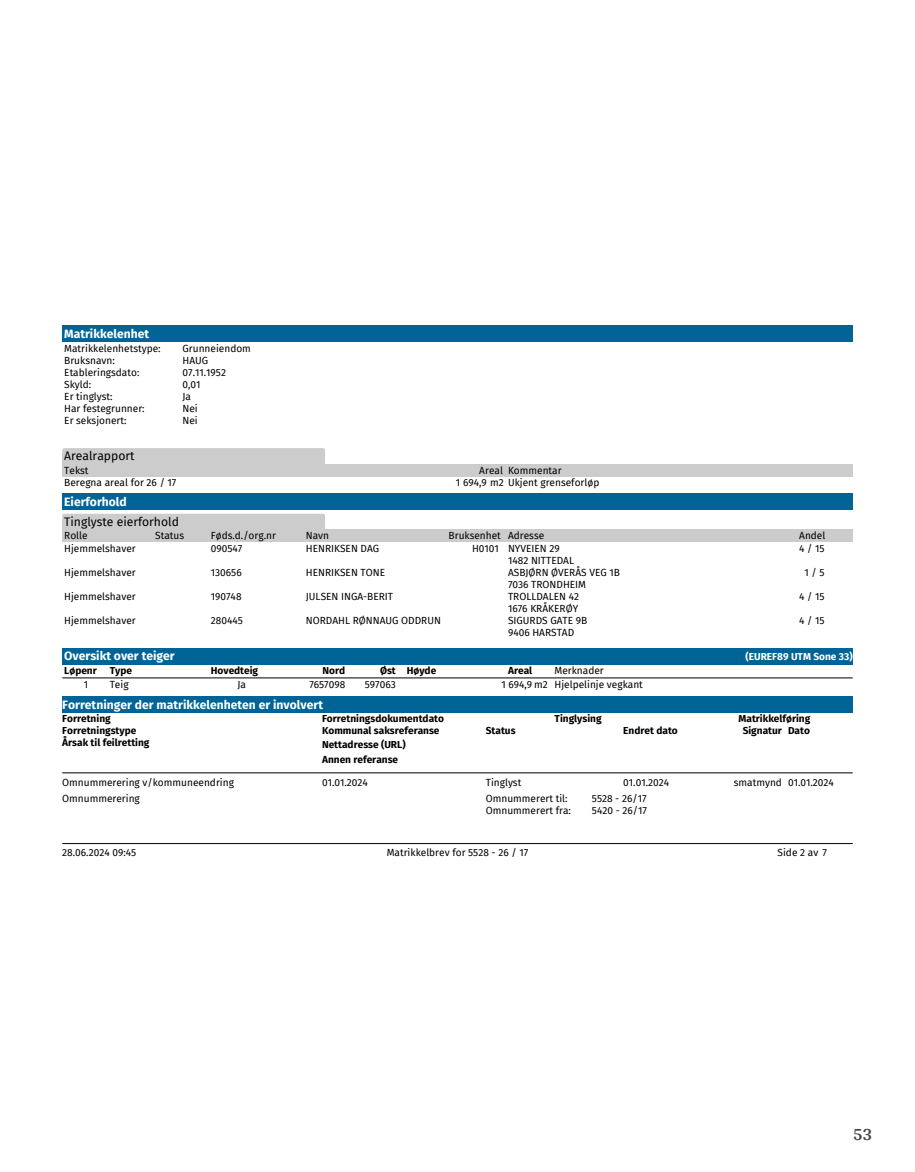
<style>
.page{position:relative;width:915px;height:1172px;background:#fff}
.page>*{position:absolute;margin:0;border:0;box-sizing:border-box;transform-origin:0 0}
.t1{font:700 18px "Arya";color:#414749}
.t2{font:700 12.15px "Fira Sans";color:#fff}
.t3{font:12.15px "Fira Sans";color:#000}
.t4{font:10.05px/16.2px "Fira Sans";color:#000}
.t5{font:700 10.05px/14.1px "Fira Sans";color:#000}
.t6{font:700 10.05px "Fira Sans";color:#fff}
</style>
<div class="page">
<div style="left:62px;top:326px;width:790px;height:16px;background:#006496"></div>
<div style="left:62px;top:454px;width:263px;height:10px;background:#ccc"></div>
<div style="left:62px;top:448px;width:263px;height:12px;background:#ccc;border-radius:2px"></div>
<div style="left:62px;top:464px;width:790px;height:12px;background:#ccc"></div>
<div style="left:62px;top:494px;width:790px;height:16px;background:#006496"></div>
<div style="left:62px;top:520px;width:263px;height:10px;background:#ccc"></div>
<div style="left:62px;top:514px;width:263px;height:12px;background:#ccc;border-radius:2px"></div>
<div style="left:62px;top:530px;width:790px;height:12px;background:#ccc"></div>
<div style="left:62px;top:648px;width:426px;height:16px;background:#006496"></div>
<div style="left:488px;top:648px;width:364px;height:16px;background:#006496"></div>
<hr style="left:62px;top:677px;width:790px;height:1px;background:#000">
<div style="left:62px;top:697px;width:790px;height:16px;background:#006496"></div>
<hr style="left:62px;top:772px;width:790px;height:1px;background:#000">
<hr style="left:62px;top:843px;width:790px;height:1px;background:#000">
<p class="t2" style="left:64px;top:324px;width:86px">Matrikkelenhet</p>
<p class="t4" style="left:64px;top:340px;width:98px">Matrikkelenhetstype:</p>
<p class="t4" style="left:182px;top:340px;width:70px">Grunneiendom</p>
<p class="t4" style="left:64px;top:352px;width:52px">Bruksnavn:</p>
<p class="t4" style="left:182px;top:352px;width:27px">HAUG</p>
<p class="t4" style="left:64px;top:364px;width:77px">Etableringsdato:</p>
<p class="t4" style="left:182px;top:364px;width:45px">07.11.1952</p>
<p class="t4" style="left:64px;top:376px;width:29px">Skyld:</p>
<p class="t4" style="left:182px;top:376px;width:20px">0,01</p>
<p class="t4" style="left:64px;top:388px;width:50px">Er tinglyst:</p>
<p class="t4" style="left:182px;top:388px;width:10px">Ja</p>
<p class="t4" style="left:64px;top:400px;width:82px">Har festegrunner:</p>
<p class="t4" style="left:182px;top:400px;width:17px">Nei</p>
<p class="t4" style="left:64px;top:412px;width:64px">Er seksjonert:</p>
<p class="t4" style="left:182px;top:412px;width:17px">Nei</p>
<p class="t3" style="left:64px;top:447px;width:72px">Arealrapport</p>
<p class="t4" style="left:64px;top:462px;width:26px">Tekst</p>
<p class="t4" style="left:479px;top:462px;width:84px">Areal Kommentar</p>
<p class="t4" style="left:64px;top:474px;width:114px">Beregna areal for 26 / 17</p>
<p class="t4" style="left:456px;top:474px;width:145px">1 694,9 m2 Ukjent grenseforløp</p>
<p class="t2" style="left:64px;top:491px;width:64px">Eierforhold</p>
<p class="t3" style="left:64px;top:512px;width:116px">Tinglyste eierforhold</p>
<p class="t4" style="left:64px;top:527px;width:25px">Rolle</p>
<p class="t4" style="left:155px;top:527px;width:30px">Status</p>
<p class="t4" style="left:211px;top:527px;width:67px">Føds.d./org.nr</p>
<p class="t4" style="left:306px;top:527px;width:25px">Navn</p>
<p class="t4" style="left:448px;top:527px;width:97px">Bruksenhet Adresse</p>
<p class="t4" style="left:799px;top:527px;width:28px">Andel</p>
<p class="t4" style="left:64px;top:540px;width:73px">Hjemmelshaver</p>
<p class="t4" style="left:211px;top:540px;width:33px">090547</p>
<p class="t4" style="left:306px;top:540px;width:75px">HENRIKSEN DAG</p>
<p class="t4" style="left:508px;top:540px;width:53px">NYVEIEN 29</p>
<p class="t4" style="left:798px;top:540px;width:27px">4 / 15</p>
<p class="t4" style="left:508px;top:552px;width:68px">1482 NITTEDAL</p>
<p class="t4" style="left:472px;top:540px;width:28px">H0101</p>
<p class="t4" style="left:64px;top:564px;width:73px">Hjemmelshaver</p>
<p class="t4" style="left:211px;top:564px;width:32px">130656</p>
<p class="t4" style="left:306px;top:564px;width:81px">HENRIKSEN TONE</p>
<p class="t4" style="left:508px;top:564px;width:113px">ASBJØRN ØVERÅS VEG 1B</p>
<p class="t4" style="left:804px;top:564px;width:22px">1 / 5</p>
<p class="t4" style="left:508px;top:576px;width:80px">7036 TRONDHEIM</p>
<p class="t4" style="left:64px;top:588px;width:73px">Hjemmelshaver</p>
<p class="t4" style="left:211px;top:588px;width:32px">190748</p>
<p class="t4" style="left:306px;top:588px;width:89px">JULSEN INGA-BERIT</p>
<p class="t4" style="left:508px;top:588px;width:73px">TROLLDALEN 42</p>
<p class="t4" style="left:798px;top:588px;width:27px">4 / 15</p>
<p class="t4" style="left:508px;top:600px;width:72px">1676 KRÅKERØY</p>
<p class="t4" style="left:64px;top:612px;width:73px">Hjemmelshaver</p>
<p class="t4" style="left:211px;top:612px;width:34px">280445</p>
<p class="t4" style="left:306px;top:612px;width:136px">NORDAHL RØNNAUG ODDRUN</p>
<p class="t4" style="left:508px;top:612px;width:81px">SIGURDS GATE 9B</p>
<p class="t4" style="left:798px;top:612px;width:27px">4 / 15</p>
<p class="t4" style="left:508px;top:624px;width:68px">9406 HARSTAD</p>
<p class="t2" style="left:64px;top:646px;width:112px">Oversikt over teiger</p>
<p class="t6" style="left:745px;top:648px;width:109px">(EUREF89 UTM Sone 33)</p>
<p class="t5" style="left:64px;top:662px;width:34px">Løpenr</p>
<p class="t5" style="left:110px;top:662px;width:24px">Type</p>
<p class="t5" style="left:211px;top:662px;width:49px">Hovedteig</p>
<p class="t5" style="left:322px;top:662px;width:24px">Nord</p>
<p class="t5" style="left:380px;top:662px;width:58px">Øst Høyde</p>
<p class="t5" style="left:508px;top:662px;width:26px">Areal</p>
<p class="t4" style="left:554px;top:662px;width:51px">Merknader</p>
<p class="t4" style="left:84px;top:676px;width:6px">1</p>
<p class="t4" style="left:110px;top:676px;width:20px">Teig</p>
<p class="t4" style="left:237px;top:676px;width:10px">Ja</p>
<p class="t4" style="left:309px;top:676px;width:37px">7657098</p>
<p class="t4" style="left:365px;top:676px;width:32px">597063</p>
<p class="t4" style="left:501px;top:676px;width:143px">1 694,9 m2 Hjelpelinje vegkant</p>
<p class="t2" style="left:62px;top:694px;width:262px">Forretninger der matrikkelenheten er involvert</p>
<p class="t5" style="left:322px;top:711px;width:123px">Forretningsdokumentdato</p>
<p class="t5" style="left:738px;top:711px;width:73px">Matrikkelføring</p>
<p class="t5" style="left:62px;top:723px;width:76px">Forretningstype</p>
<p class="t5" style="left:485px;top:723px;width:31px">Status</p>
<p class="t5" style="left:623px;top:723px;width:56px">Endret dato</p>
<p class="t5" style="left:742px;top:723px;width:41px">Signatur</p>
<p class="t5" style="left:62px;top:735px;width:89px">Årsak til feilretting</p>
<p class="t5" style="left:62px;top:711px;width:50px">Forretning</p>
<p class="t5" style="left:554px;top:711px;width:49px">Tinglysing</p>
<p class="t5" style="left:322px;top:723px;width:119px">Kommunal saksreferanse<br>Nettadresse (URL)<br>Annen referanse</p>
<p class="t4" style="left:322px;top:774px;width:47px">01.01.2024</p>
<p class="t4" style="left:485px;top:774px;width:37px">Tinglyst</p>
<p class="t4" style="left:623px;top:774px;width:47px">01.01.2024</p>
<p class="t4" style="left:733px;top:774px;width:102px">smatmynd 01.01.2024</p>
<p class="t4" style="left:485px;top:790px;width:83px">Omnummerert til:</p>
<p class="t4" style="left:591px;top:790px;width:56px">5528 - 26/17</p>
<p class="t4" style="left:485px;top:802px;width:87px">Omnummerert fra:</p>
<p class="t4" style="left:591px;top:802px;width:56px">5420 - 26/17</p>
<p class="t5" style="left:787px;top:723px;width:23px">Dato</p>
<p class="t4" style="left:62px;top:774px;width:173px">Omnummerering v/kommuneendring<br>Omnummerering</p>
<p class="t4" style="left:62px;top:844px;width:75px">28.06.2024 09:45</p>
<p class="t4" style="left:386px;top:844px;width:143px">Matrikkelbrev for 5528 - 26 / 17</p>
<p class="t4" style="left:777px;top:844px;width:51px">Side 2 av 7</p>
<h1 class="t1" style="left:852px;top:1123px;width:21px">53</h1>
</div>
